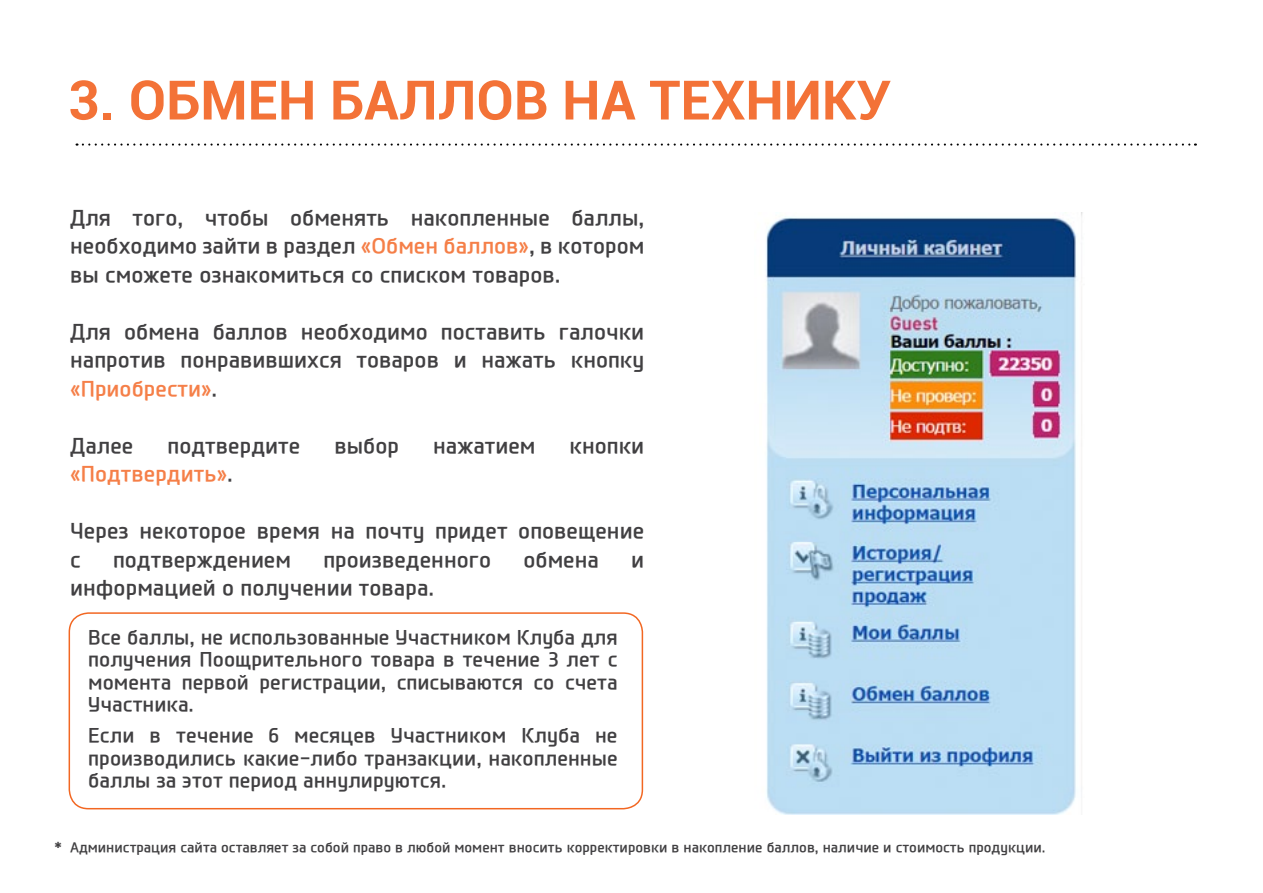
<style>
.page{position:relative;width:1263px;height:893px;background:#fff}
.page>*{position:absolute;margin:0;border:0;box-sizing:border-box;transform-origin:0 0}
.t1{font:700 54.45px "Roboto";color:#f37237}
.t2{font:700 21px/28.5px "Modern H";color:#414042;text-align:justify}
.t3{font:700 21px "Modern H";color:#f57f48}
.t4{font:700 19.5px/22.5px "Modern H";color:#414042;text-align:justify}
.t5{font:700 13.5px "Modern H";color:#414042}
.s1{color:#f57f48}
.s2{color:#414042}
</style>
<div class="page">
<svg style="left:77px;top:144px;width:1119px;height:2px"></svg>
<img style="left:766px;top:213px;width:317px;height:602px">
<div style="left:69px;top:612px;width:574px;height:197px;border:2px solid #f26722;border-radius:19px"></div>
<h1 class="t1" style="left:68px;top:62px;width:825px">3. ОБМЕН БАЛЛОВ НА ТЕХНИКУ</h1>
<p class="t2" style="left:70px;top:203px;width:576px">Для того, чтобы обменять накопленные баллы, необходимо зайти в раздел <span class="s1">«Обмен баллов»</span>, в котором вы сможете ознакомиться со списком товаров.</p>
<p class="t2" style="left:70px;top:317px;width:576px">Для обмена баллов необходимо поставить галочки напротив понравившихся товаров и нажать кнопку <span class="s1">«Приобрести»</span>.</p>
<p class="t2" style="left:70px;top:431px;width:65px">Далее</p>
<p class="t2" style="left:168px;top:431px;width:134px">подтвердите</p>
<p class="t2" style="left:334px;top:431px;width:66px">выбор</p>
<p class="t2" style="left:433px;top:431px;width:104px">нажатием</p>
<p class="t2" style="left:570px;top:431px;width:76px">кнопки</p>
<p class="t3" style="left:70px;top:461px;width:164px">«Подтвердить»<span class="s2">.</span></p>
<p class="t2" style="left:70px;top:517px;width:576px">Через некоторое время на почту придет оповещение с</p>
<p class="t2" style="left:113px;top:545px;width:179px">подтверждением</p>
<p class="t2" style="left:323px;top:545px;width:169px">произведенного</p>
<p class="t2" style="left:523px;top:545px;width:77px">обмена</p>
<p class="t2" style="left:631px;top:545px;width:14px">и</p>
<p class="t2" style="left:70px;top:574px;width:365px">информацией о получении товара.</p>
<p class="t4" style="left:88px;top:626px;width:531px">Все баллы, не использованные Участником Клуба для получения Поощрительного товара в течение 3 лет с момента первой регистрации, списываются со счета Участника.</p>
<p class="t4" style="left:88px;top:724px;width:531px">Если в течение 6 месяцев Участником Клуба не производились какие-либо транзакции, накопленные баллы за этот период аннулируются.</p>
<p class="t5" style="left:54px;top:839px;width:993px">* Администрация сайта оставляет за собой право в любой момент вносить корректировки в накопление баллов, наличие и стоимость продукции.</p>
</div>
